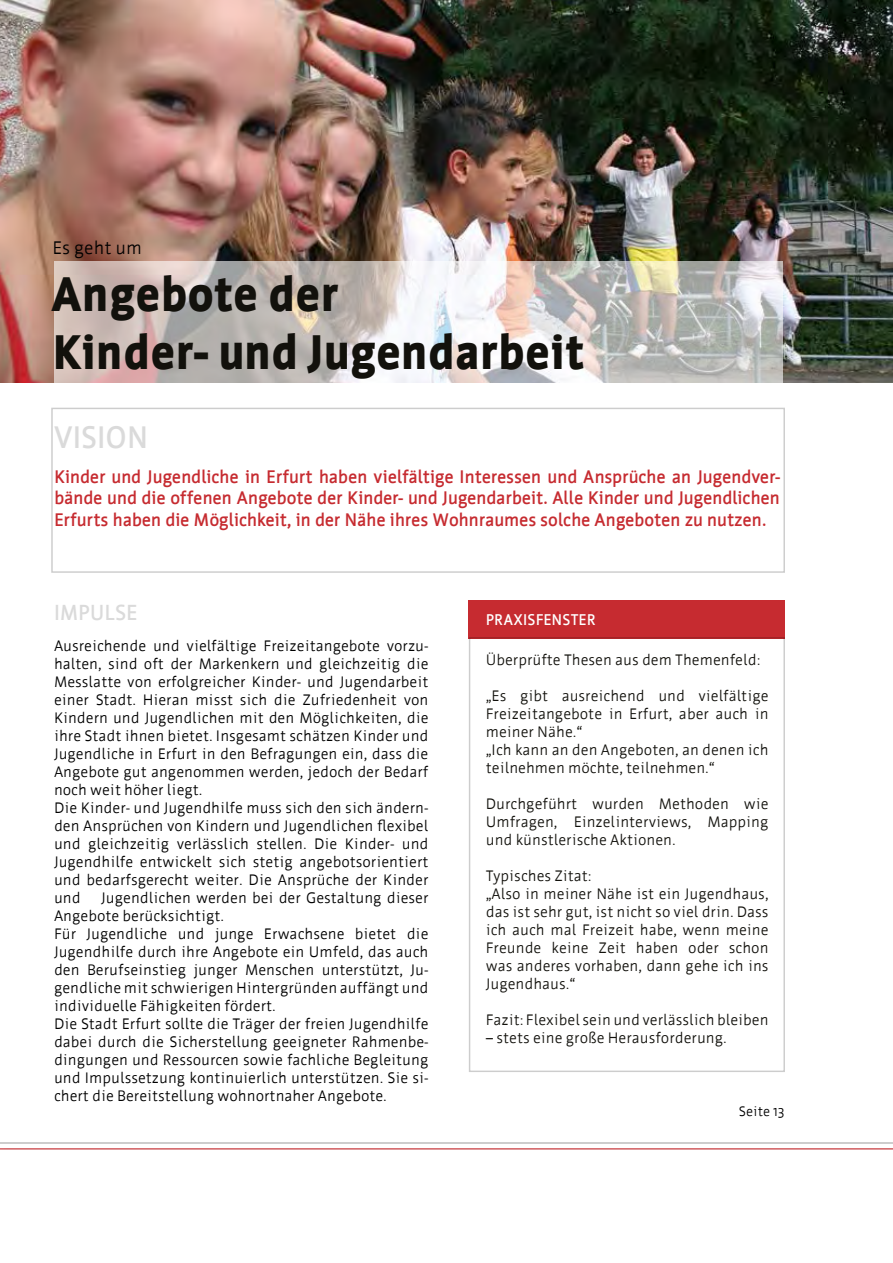
<style>
.page{position:relative;width:893px;height:1263px;background:#fff}
.page>*{position:absolute;margin:0;border:0;box-sizing:border-box;transform-origin:0 0}
.t1{font:900 48px/57.6px "Werk";color:#12110c}
.t2{font:700 30.75px "Werk";letter-spacing:-.01em;color:#dadada}
.t3{font:700 21.6px "Werk";letter-spacing:-.01em;color:#dadada}
.t4{font:700 18px/21.6px "Werk";letter-spacing:-.02em;color:#c62b30;text-align:justify}
.t5{font:18px "Werk";color:#000}
.t6{font:700 15.3px "Werk";color:#fff}
.t7{font:15px/18px "Werk";color:#000}
.t8{font:15px/18px "Werk";color:#12110c}
.t9{font:13.5px "Werk";color:#000}
</style>
<div class="page">
<img style="left:0;top:0;width:893px;height:383px">
<svg style="left:54px;top:261px;width:728px;height:122px"></svg>
<div style="left:469px;top:600px;width:316px;height:39px;background:#c62b30"></div>
<div style="left:0;top:1146px;width:893px;height:5px;background:#000;opacity:.2"></div>
<hr style="left:0;top:1140px;width:893px;height:4px;background:#000;opacity:.2">
<p class="t5" style="left:52px;top:237px;width:91px">Es geht um</p>
<h1 class="t1" style="left:52px;top:266px;width:534px">Angebote der<br>Kinder- und Jugendarbeit</h1>
<h2 class="t2" style="left:54px;top:421px;width:96px">VISION</h2>
<p class="t4" style="left:54px;top:466px;width:728px">Kinder und Jugendliche in Erfurt haben vielfältige Interessen und Ansprüche an Jugendver&shy;bände und die offenen Angebote der Kinder- und Jugendarbeit. Alle Kinder und Jugendlichen Erfurts haben die Möglichkeit, in der Nähe ihres Wohnraumes solche Angeboten zu nutzen.</p>
<h3 class="t3" style="left:54px;top:601px;width:85px">IMPULSE</h3>
<p class="t7" style="left:54px;top:637px;width:376px">Ausreichende und vielfältige Freizeitangebote vorzu&shy;halten, sind oft der Markenkern und gleichzeitig die Messlatte von erfolgreicher Kinder- und Jugendarbeit einer Stadt. Hieran misst sich die Zufriedenheit von Kindern und Jugendlichen mit den Möglichkeiten, die ihre Stadt ihnen bietet. Insgesamt schätzen Kinder und Jugendliche in Erfurt in den Befragungen ein, dass die Angebote gut angenommen werden, jedoch der Bedarf noch weit höher liegt.<br>Die Kinder- und Jugendhilfe muss sich den sich ändern&shy;den Ansprüchen von Kindern und Jugendlichen flexibel und gleichzeitig verlässlich stellen. Die Kinder- und Jugendhilfe entwickelt sich stetig angebotsorientiert und bedarfsgerecht weiter. Die Ansprüche der Kinder und</p>
<p class="t7" style="left:54px;top:889px;width:376px;text-indent:47px">Jugendlichen werden bei der Gestaltung dieser Angebote berücksichtigt.<br>Für Jugendliche und junge Erwachsene bietet die Jugendhilfe durch ihre Angebote ein Umfeld, das auch den Berufseinstieg junger Menschen unterstützt, Ju&shy;gendliche mit schwierigen Hintergründen auffängt und individuelle Fähigkeiten fördert.<br>Die Stadt Erfurt sollte die Träger der freien Jugendhilfe dabei durch die Sicherstellung geeigneter Rahmenbe&shy;dingungen und Ressourcen sowie fachliche Begleitung und Impulssetzung kontinuierlich unterstützen. Sie si&shy;chert die Bereitstellung wohnortnaher Angebote.</p>
<p class="t6" style="left:486px;top:611px;width:111px">PRAXISFENSTER</p>
<p class="t8" style="left:486px;top:651px;width:276px">Überprüfte Thesen aus dem Themenfeld:</p>
<p class="t8" style="left:486px;top:687px;width:284px">„Es gibt ausreichend und vielfältige Freizeitangebote in Erfurt, aber auch in meiner Nähe.“<br>„Ich kann an den Angeboten, an denen ich teilnehmen möchte, teilnehmen.“</p>
<p class="t8" style="left:486px;top:795px;width:284px;text-align:justify">Durchgeführt wurden Methoden wie Umfragen, Einzelinterviews, Mapping und künstlerische Aktionen.</p>
<p class="t8" style="left:486px;top:867px;width:284px">Typisches Zitat:<br>„Also in meiner Nähe ist ein Jugendhaus, das ist sehr gut, ist nicht so viel drin. Dass ich auch mal Freizeit habe, wenn meine<br>Freunde keine Zeit haben oder schon was anderes vorhaben, dann gehe ich ins<br>Jugendhaus.“</p>
<p class="t8" style="left:486px;top:1011px;width:284px">Fazit: Flexibel sein und verlässlich bleiben</p>
<p class="t8" style="left:486px;top:1029px;width:242px">– stets eine große Herausforderung.</p>
<p class="t9" style="left:739px;top:1103px;width:47px">Seite 13</p>
</div>
